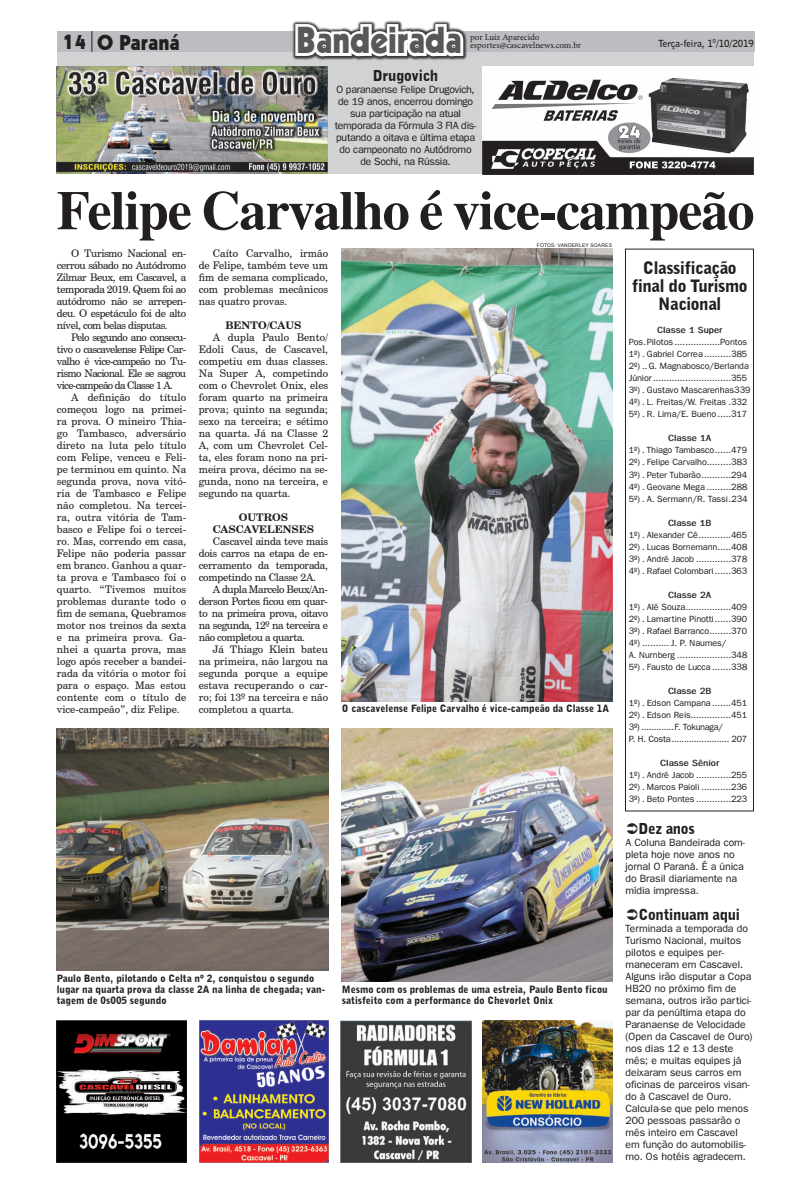
<style>
.page{position:relative;width:811px;height:1191px;background:#fff}
.page>*{position:absolute;margin:0;border:0;box-sizing:border-box;transform-origin:0 0}
.t1{font:700 55px "Times";letter-spacing:-.02em;color:#231f20}
.t2{font:36.5px "Geometric 231 BT Heavy C";color:#57585a;scale:.91 1}
.t3{font:20.8px "Geometric 231 BT Heavy C";color:#231f20}
.t4{font:900 17px/18px "Bell Gothic BT";letter-spacing:-.02em;color:#231f20;text-align:center}
.t5{font:900 15px "Bell Gothic BT";letter-spacing:-.02em;color:#231f20}
.t6{font:10.5px/12px "Century Schoolbook BT";letter-spacing:-.02em;color:#231f20;text-align:justify}
.t7{font:10.5px/12px "Franklin Gothic";color:#231f20}
.t8{font:10.5px/12px "Franklin Gothic";letter-spacing:-.02em;color:#231f20;text-align:center}
.t9{font:700 10.5px/12px "Century Schoolbook BT";color:#231f20;text-align:center}
.t10{font:900 10px/11px "Bell Gothic BT";color:#231f20}
.t11{font:700 9.7px "Bell Gothic BT";color:#231f20}
.t12{font:9px/12px "Franklin Gothic";color:#231f20}
.t13{font:700 9px "Franklin Gothic";color:#231f20}
.t14{font:9px/8px "Minion Pro";color:#231f20}
.t15{font:5px "Arial";letter-spacing:.035em;color:#231f20}
</style>
<div class="page">
<div style="left:57px;top:52px;width:697px;height:122px;background:#d1d2d4"></div>
<div style="left:57px;top:31px;width:697px;height:20px;background:#bcbdc0"></div>
<svg style="left:92px;top:31px;width:1px;height:21px"></svg>
<svg style="left:292px;top:20px;width:174px;height:40px"></svg>
<img style="left:482px;top:66px;width:272px;height:109px">
<img style="left:57px;top:66px;width:271px;height:108px">
<img style="left:57px;top:1020px;width:129px;height:142px">
<img style="left:199px;top:1020px;width:129px;height:142px">
<img style="left:341px;top:1020px;width:130px;height:142px">
<img style="left:483px;top:1020px;width:129px;height:142px">
<div style="left:625px;top:249px;width:129px;height:562px;border:1px solid #231f20"></div>
<img style="left:341px;top:249px;width:271px;height:452px">
<img style="left:57px;top:728px;width:272px;height:242px">
<img style="left:342px;top:728px;width:271px;height:253px">
<h3 class="t3" style="left:63px;top:30px;width:119px">14 O Paraná</h3>
<h2 class="t2" style="left:296px;top:18px;width:183px">Bandeirada</h2>
<h3 class="t5" style="left:373px;top:66px;width:67px">Drugovich</h3>
<p class="t8" style="left:335px;top:83px;width:143px">O paranaense Felipe Drugovich, de 19 anos, encerrou domingo sua participação na atual temporada da Fórmula 3 FIA dis&shy;putando a oitava e última etapa do campeonato no Autódromo de Sochi, na Rússia.</p>
<h1 class="t1" style="left:57px;top:178px;width:699px">Felipe Carvalho é vice-campeão</h1>
<p class="t6" style="left:57px;top:246px;width:131px;text-indent:14px">O Turismo Nacional en&shy;cerrou sábado no Autódromo Zilmar Beux, em Cascavel, a temporada 2019. Quem foi ao autódromo não se arrepen&shy;deu. O espetáculo foi de alto nível, com belas disputas.</p>
<p class="t6" style="left:57px;top:330px;width:131px;text-indent:14px">Pelo segundo ano consecu&shy;tivo o cascavelense Felipe Car&shy;valho é vice-campeão no Tu&shy;rismo Nacional. Ele se sagrou vice-campeão da Classe 1 A.</p>
<p class="t6" style="left:57px;top:390px;width:131px;text-indent:14px">A definição do título começou logo na primei&shy;ra prova. O mineiro Thia&shy;go Tambasco, adversário direto na luta pelo título com Felipe, venceu e Feli&shy;pe terminou em quinto. Na segunda prova, nova vitó&shy;ria de Tambasco e Felipe não completou. Na tercei&shy;ra, outra vitória de Tam&shy;basco e Felipe foi o tercei&shy;ro. Mas, correndo em casa, Felipe não poderia passar em branco. Ganhou a quar&shy;ta prova e Tambasco foi o quarto. “Tivemos muitos problemas durante todo o fim de semana, Quebramos motor nos treinos da sexta e na primeira prova. Ga&shy;nhei a quarta prova, mas logo após receber a bandei&shy;rada da vitória o motor foi para o espaço. Mas estou contente com o título de vice-campeão”, diz Felipe.</p>
<p class="t14" style="left:470px;top:34px;width:113px">por Luiz Aparecido esportes@cascavelnews.com.br</p>
<p class="t11" style="left:658px;top:37px;width:97px">Terça-feira, 1<sup>0</sup>/10/2019</p>
<p class="t15" style="left:537px;top:241px;width:77px">FOTOS: VANDERLEY SOARES</p>
<p class="t6" style="left:199px;top:246px;width:131px;text-indent:14px">Caíto Carvalho, irmão de Felipe, também teve um fim de semana complicado, com problemas mecânicos nas quatro provas.</p>
<p class="t9" style="left:225px;top:319px;width:77px">BENTO/CAUS</p>
<p class="t6" style="left:199px;top:330px;width:131px;text-indent:14px">A dupla Paulo Bento/ Edoli Caus, de Cascavel, competiu em duas classes.<br>Na Super A, competindo com o Chevrolet Onix, eles foram quarto na primeira prova; quinto na segunda; sexo na terceira; e sétimo na quarta. Já na Classe 2<br>A, com um Chevrolet Cel&shy;ta, eles foram nono na pri&shy;meira prova, décimo na se&shy;gunda, nono na terceira, e segundo na quarta.</p>
<p class="t9" style="left:213px;top:511px;width:103px">OUTROS<br>CASCAVELENSES</p>
<p class="t6" style="left:199px;top:534px;width:131px;text-indent:14px">Cascavel ainda teve mais dois carros na etapa de en&shy;cerramento da temporada, competindo na Classe 2A.</p>
<p class="t6" style="left:199px;top:582px;width:131px;text-indent:14px">A dupla Marcelo Beux/An&shy;derson Portes ficou em quar&shy;to na primeira prova, oitavo na segunda, 12º na terceira e não completou a quarta.</p>
<p class="t6" style="left:199px;top:642px;width:131px;text-indent:14px">Já Thiago Klein bateu na primeira, não largou na segunda porque a equipe estava recuperando o car&shy;ro; foi 13º na terceira e não completou a quarta.</p>
<h3 class="t4" style="left:632px;top:259px;width:117px">Classificação final do Turismo<br>Nacional</h3>
<p class="t13" style="left:657px;top:325px;width:67px">Classe 1 Super</p>
<p class="t12" style="left:629px;top:336px;width:123px">Pos.Pilotos .................Pontos 1º) . Gabriel Correa ..........385<br>2º) ..G. Magnabosco/Berlanda Júnior.............................355<br>3º) . Gustavo Mascarenhas339<br>4º) . L. Freitas/W. Freitas .332<br>5º) . R. Lima/E. Bueno .....317</p>
<p class="t13" style="left:668px;top:433px;width:44px">Classe 1A</p>
<p class="t12" style="left:629px;top:444px;width:120px;text-align:justify">1º) . Thiago Tambasco......479<br>2º) . Felipe Carvalho.........383<br>3º) . Peter Tubarão...........294<br>4º) . Geovane Mega .........288<br>5º) . A. Sermann/R. Tassi.234</p>
<p class="t13" style="left:668px;top:517px;width:45px">Classe 1B</p>
<p class="t12" style="left:629px;top:528px;width:120px;text-align:justify">1º) . Alexander Cê............465<br>2º) . Lucas Bornemann.....408<br>3º) . André Jacob .............378<br>4º) . Rafael Colombari ......363</p>
<p class="t13" style="left:668px;top:589px;width:44px">Classe 2A</p>
<p class="t12" style="left:629px;top:600px;width:120px">1º) . Alê Souza.................409<br>2º) . Lamartine Pinotti......390<br>3º) . Rafael Barranco........370<br>4º) .......... J. P. Naumes/<br>A. Nurnberg ....................348<br>5º) . Fausto de Lucca .......338</p>
<p class="t13" style="left:668px;top:685px;width:45px">Classe 2B</p>
<p class="t12" style="left:629px;top:696px;width:120px">1º) . Edson Campana .......451<br>2º) . Edson Reis...............451<br>3º) .............F. Tokunaga/<br>P. H. Costa....................... 207</p>
<p class="t13" style="left:660px;top:757px;width:60px">Classe Sênior</p>
<p class="t12" style="left:629px;top:768px;width:120px;text-align:justify">1º) . André Jacob .............255<br>2º) . Marcos Paioli ...........236<br>3º) . Beto Pontes .............223</p>
<p class="t10" style="left:342px;top:702px;width:269px">O cascavelense Felipe Carvalho é vice-campeão da Classe 1A</p>
<p class="t10" style="left:57px;top:972px;width:270px">Paulo Bento, pilotando o Celta nº 2, conquistou o segundo lugar na quarta prova da classe 2A na linha de chegada; van&shy;tagem de 0s005 segundo</p>
<p class="t10" style="left:342px;top:983px;width:267px">Mesmo com os problemas de uma estreia, Paulo Bento ficou satisfeito com a performance do Chevorlet Onix</p>
<h3 class="t5" style="left:638px;top:819px;width:58px">Dez anos</h3>
<p class="t7" style="left:625px;top:836px;width:121px">A Coluna Bandeirada com&shy;pleta hoje nove anos no jornal O Paraná. É a única do Brasil diariamente na mídia impressa.</p>
<h3 class="t5" style="left:638px;top:905px;width:103px">Continuam aqui</h3>
<p class="t7" style="left:625px;top:922px;width:129px">Terminada a temporada do<br>Turismo Nacional, muitos pilotos e equipes per&shy;maneceram em Cascavel.<br>Alguns irão disputar a Copa<br>HB20 no próximo fim de semana, outros irão partici&shy;par da penúltima etapa do<br>Paranaense de Velocidade (Open da Cascavel de Ouro) nos dias 12 e 13 deste mês; e muitas equipes já deixaram seus carros em oficinas de parceiros visan&shy;do à Cascavel de Ouro.<br>Calcula-se que pelo menos<br>200 pessoas passarão o mês inteiro em Cascavel em função do automobilis&shy;mo. Os hotéis agradecem.</p>
</div>
